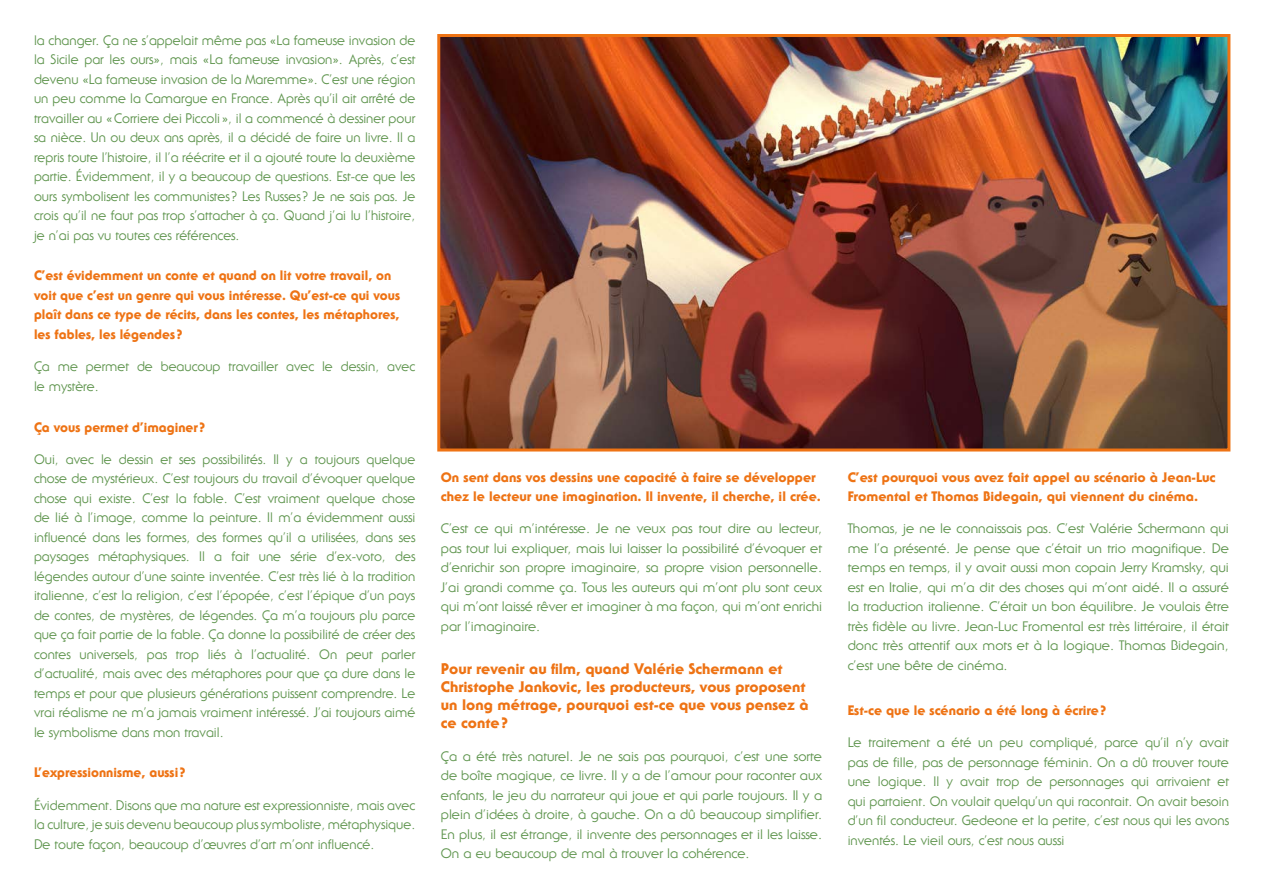
<style>
.page{position:relative;width:1263px;height:893px;background:#fff}
.page>*{position:absolute;margin:0;border:0;box-sizing:border-box;transform-origin:0 0}
.t1{font:800 15px/18px "Serif Gothic LT";color:#ee7314}
.t2{font:13.5px/19.5px "Serif Gothic LT";color:#5f954e;text-align:justify;scale:.96 1}
.t3{font:13.5px/19.5px "Serif Gothic LT";color:#5f954e;text-align:justify}
.t4{font:800 13.5px/19.5px "Serif Gothic LT";color:#ee7314}
.t5{font:800 13.5px/19.5px "Serif Gothic LT";color:#ee7314;scale:.96 1}
</style>
<div class="page">
<img style="left:441px;top:38px;width:785px;height:409px">
<div style="left:437px;top:34px;width:793px;height:417px;border:3px solid #ee7314"></div>
<p class="t2" style="left:34px;top:30px;width:399px">la changer. Ça ne s’appelait même pas «La fameuse invasion de la Sicile par les ours», mais «La fameuse invasion». Après, c’est devenu «La fameuse invasion de la Maremme». C’est une région un peu comme la Camargue en France. Après qu’il ait arrêté de travailler au «Corriere dei Piccoli», il a commencé à dessiner pour sa nièce. Un ou deux ans après, il a décidé de faire un livre. Il a repris toute l’histoire, il l’a réécrite et il a ajouté toute la deuxième partie. Évidemment, il y a beaucoup de questions. Est-ce que les ours symbolisent les communistes ? Les Russes ? Je ne sais pas. Je crois qu’il ne faut pas trop s’attacher à ça. Quand j’ai lu l’histoire, je n’ai pas vu toutes ces références.</p>
<p class="t5" style="left:34px;top:266px;width:383px">C’est évidemment un conte et quand on lit votre travail, on voit que c’est un genre qui vous intéresse. Qu’est-ce qui vous plaît dans ce type de récits, dans les contes, les métaphores, les fables, les légendes ?</p>
<p class="t2" style="left:34px;top:357px;width:399px">Ça me permet de beaucoup travailler avec le dessin, avec le mystère.</p>
<p class="t5" style="left:34px;top:417px;width:180px">Ça vous permet d’imaginer ?</p>
<p class="t2" style="left:34px;top:449px;width:399px">Oui, avec le dessin et ses possibilités. Il y a toujours quelque chose de mystérieux. C’est toujours du travail d’évoquer quelque chose qui existe. C’est la fable. C’est vraiment quelque chose de lié à l’image, comme la peinture. Il m’a évidemment aussi influencé dans les formes, des formes qu’il a utilisées, dans ses paysages métaphysiques. Il a fait une série d’ex-voto, des légendes autour d’une sainte inventée. C’est très lié à la tradition italienne, c’est la religion, c’est l’épopée, c’est l’épique d’un pays de contes, de mystères, de légendes. Ça m’a toujours plu parce que ça fait partie de la fable. Ça donne la possibilité de créer des contes universels, pas trop liés à l’actualité. On peut parler d’actualité, mais avec des métaphores pour que ça dure dans le temps et pour que plusieurs générations puissent comprendre. Le vrai réalisme ne m’a jamais vraiment intéressé. J’ai toujours aimé le symbolisme dans mon travail.</p>
<p class="t5" style="left:34px;top:763px;width:159px">L’expressionnisme, aussi ?</p>
<p class="t2" style="left:34px;top:795px;width:399px">Évidemment. Disons que ma nature est expressionniste, mais avec la culture, je suis devenu beaucoup plus symboliste, métaphysique.<br>De toute façon, beaucoup d’œuvres d’art m’ont influencé.</p>
<p class="t4" style="left:441px;top:467px;width:382px">On sent dans vos dessins une capacité à faire se développer chez le lecteur une imagination. Il invente, il cherche, il crée.</p>
<p class="t3" style="left:441px;top:519px;width:383px">C’est ce qui m’intéresse. Je ne veux pas tout dire au lecteur, pas tout lui expliquer, mais lui laisser la possibilité d’évoquer et d’enrichir son propre imaginaire, sa propre vision personnelle.<br>J’ai grandi comme ça. Tous les auteurs qui m’ont plu sont ceux qui m’ont laissé rêver et imaginer à ma façon, qui m’ont enrichi par l’imaginaire.</p>
<p class="t1" style="left:441px;top:660px;width:369px">Pour revenir au film, quand Valérie Schermann et Christophe Jankovic, les producteurs, vous proposent un long métrage, pourquoi est-ce que vous pensez à ce conte?</p>
<p class="t3" style="left:441px;top:746px;width:383px">Ça a été très naturel. Je ne sais pas pourquoi, c’est une sorte de boîte magique, ce livre. Il y a de l’amour pour raconter aux enfants, le jeu du narrateur qui joue et qui parle toujours. Il y a plein d’idées à droite, à gauche. On a dû beaucoup simplifier.<br>En plus, il est étrange, il invente des personnages et il les laisse.<br>On a eu beaucoup de mal à trouver la cohérence.</p>
<p class="t4" style="left:848px;top:467px;width:369px">C’est pourquoi vous avez fait appel au scénario à Jean-Luc<br>Fromental et Thomas Bidegain, qui viennent du cinéma.</p>
<p class="t3" style="left:848px;top:519px;width:383px">Thomas, je ne le connaissais pas. C’est Valérie Schermann qui me l’a présenté. Je pense que c’était un trio magnifique. De temps en temps, il y avait aussi mon copain Jerry Kramsky, qui est en Italie, qui m’a dit des choses qui m’ont aidé. Il a assuré la traduction italienne. C’était un bon équilibre. Je voulais être très fidèle au livre. Jean-Luc Fromental est très littéraire, il était donc très attentif aux mots et à la logique. Thomas Bidegain, c’est une bête de cinéma.</p>
<p class="t4" style="left:848px;top:700px;width:260px">Est-ce que le scénario a été long à écrire?</p>
<p class="t3" style="left:848px;top:733px;width:383px">Le traitement a été un peu compliqué, parce qu’il n’y avait pas de fille, pas de personnage féminin. On a dû trouver toute une logique. Il y avait trop de personnages qui arrivaient et qui partaient. On voulait quelqu’un qui racontait. On avait besoin d’un fil conducteur. Gedeone et la petite, c’est nous qui les avons inventés. Le vieil ours, c’est nous aussi</p>
</div>
